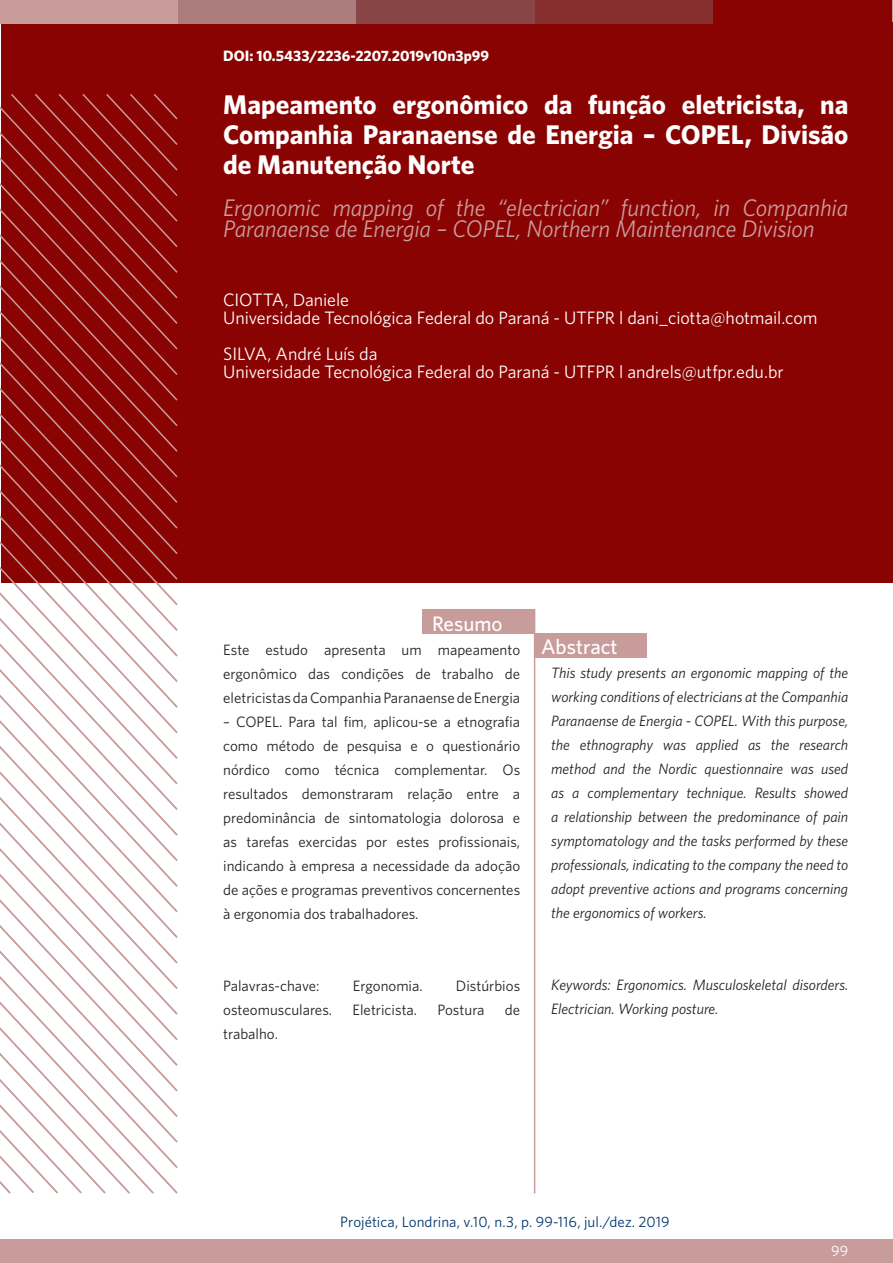
<style>
.page{position:relative;width:893px;height:1263px;background:#fff}
.page>*{position:absolute;margin:0;border:0;box-sizing:border-box;transform-origin:0 0}
.Titulo_Pt{font:700 27px/30px "Whitney";color:#fff;text-align:justify}
.t1{font:italic 24px/21px "Whitney";letter-spacing:-.005em;color:#c99c9c}
.t2{font:500 21px "Whitney";color:#fff}
.autores{font:18px "Whitney";letter-spacing:-.005em;color:#fff}
.t3{font:15px/24px "Whitney";color:#231f20}
.t4{font:italic 15px/24px "Whitney";color:#231f20;text-align:justify}
.cabecalho{font:15px "Whitney";color:#02366e}
.t5{font:700 15px "Whitney";color:#fff}
.t6{font:15px "Whitney";color:#fff}
</style>
<div class="page">
<svg style="left:0;top:0;width:893px;height:23px"></svg>
<div style="left:0;top:1239px;width:893px;height:24px;background:#c99c9c"></div>
<div style="left:1px;top:23px;width:891px;height:560px;background:#8a0303"></div>
<svg style="left:0;top:453px;width:177px;height:23px"></svg>
<svg style="left:0;top:476px;width:178px;height:25px"></svg>
<svg style="left:0;top:501px;width:178px;height:26px"></svg>
<svg style="left:0;top:527px;width:178px;height:25px"></svg>
<svg style="left:0;top:552px;width:178px;height:26px"></svg>
<svg style="left:0;top:578px;width:178px;height:26px"></svg>
<svg style="left:0;top:604px;width:178px;height:25px"></svg>
<svg style="left:0;top:629px;width:178px;height:26px"></svg>
<svg style="left:0;top:655px;width:178px;height:25px"></svg>
<svg style="left:0;top:680px;width:178px;height:26px"></svg>
<svg style="left:0;top:706px;width:178px;height:25px"></svg>
<svg style="left:0;top:731px;width:178px;height:26px"></svg>
<svg style="left:0;top:757px;width:178px;height:26px"></svg>
<svg style="left:0;top:783px;width:178px;height:25px"></svg>
<svg style="left:0;top:808px;width:178px;height:386px"></svg>
<svg style="left:0;top:834px;width:155px;height:360px"></svg>
<svg style="left:0;top:94px;width:178px;height:359px"></svg>
<svg style="left:0;top:859px;width:131px;height:335px"></svg>
<div style="left:422px;top:609px;width:113px;height:25px;background:#c99c9c"></div>
<div style="left:535px;top:633px;width:112px;height:24px;background:#c99c9c"></div>
<hr style="left:534px;top:609px;width:1px;height:584px;background:#c99c9c">
<div style="left:178px;top:1px;width:178px;height:23px;background:#ab7d7d"></div>
<div style="left:0;top:1px;width:178px;height:23px;background:#c99c9c"></div>
<div style="left:356px;top:1px;width:179px;height:23px;background:#874545"></div>
<div style="left:535px;top:1px;width:179px;height:23px;background:#872e2e"></div>
<div style="left:714px;top:1px;width:178px;height:23px;background:#8a0303"></div>
<p class="t5" style="left:223px;top:46px;width:267px">DOI: 10.5433/2236-2207.2019v10n3p99</p>
<p class="Titulo_Pt" style="left:223px;top:89px;width:627px">Mapeamento ergonômico da função eletricista, na Companhia Paranaense de Energia – COPEL, Divisão de Manutenção Norte</p>
<p class="t1" style="left:223px;top:197px;width:626px">Ergonomic mapping of the “electrician” function, in Companhia<br>Paranaense de Energia – COPEL, Northern Maintenance Division</p>
<p class="autores" style="left:223px;top:288px;width:127px">CIOTTA, Daniele</p>
<p class="autores" style="left:223px;top:306px;width:596px">Universidade Tecnológica Federal do Paraná - UTFPR l dani_ciotta@hotmail.com</p>
<p class="autores" style="left:223px;top:342px;width:156px">SILVA, André Luís da</p>
<p class="autores" style="left:223px;top:360px;width:562px">Universidade Tecnológica Federal do Paraná - UTFPR l andrels@utfpr.edu.br</p>
<p class="t2" style="left:432px;top:610px;width:72px">Resumo</p>
<p class="t3" style="left:223px;top:637px;width:299px">Este estudo apresenta um mapeamento</p>
<p class="t2" style="left:541px;top:633px;width:78px">Abstract</p>
<p class="t3" style="left:223px;top:661px;width:299px">ergonômico das condições de trabalho de eletricistas da Companhia Paranaense de Energia</p>
<p class="t3" style="left:223px;top:709px;width:299px;text-align:justify">– COPEL. Para tal fim, aplicou-se a etnografia como método de pesquisa e o questionário nórdico como técnica complementar. Os resultados demonstraram relação entre a predominância de sintomatologia dolorosa e as tarefas exercidas por estes profissionais, indicando à empresa a necessidade da adoção de ações e programas preventivos concernentes à ergonomia dos trabalhadores.</p>
<p class="t4" style="left:551px;top:660px;width:299px">This study presents an ergonomic mapping of the working conditions of electricians at the Companhia Paranaense de Energia - COPEL. With this purpose, the ethnography was applied as the research method and the Nordic questionnaire was used as a complementary technique. Results showed a relationship between the predominance of pain symptomatology and the tasks performed by these professionals, indicating to the company the need to adopt preventive actions and programs concerning the ergonomics of workers.</p>
<p class="t3" style="left:223px;top:973px;width:98px">Palavras-chave:</p>
<p class="t3" style="left:353px;top:973px;width:71px">Ergonomia.</p>
<p class="t3" style="left:456px;top:973px;width:66px">Distúrbios</p>
<p class="t3" style="left:223px;top:997px;width:110px">osteomusculares.</p>
<p class="t3" style="left:353px;top:997px;width:66px">Eletricista.</p>
<p class="t3" style="left:438px;top:997px;width:48px">Postura</p>
<p class="t3" style="left:505px;top:997px;width:17px">de</p>
<p class="t3" style="left:223px;top:1021px;width:56px">trabalho.</p>
<p class="t4" style="left:551px;top:972px;width:299px">Keywords: Ergonomics. Musculoskeletal disorders.<br>Electrician. Working posture.</p>
<p class="cabecalho" style="left:340px;top:1212px;width:331px">Projética, Londrina, v.10, n.3, p. 99-116, jul./dez. 2019</p>
<p class="t6" style="left:831px;top:1241px;width:19px">99</p>
</div>
